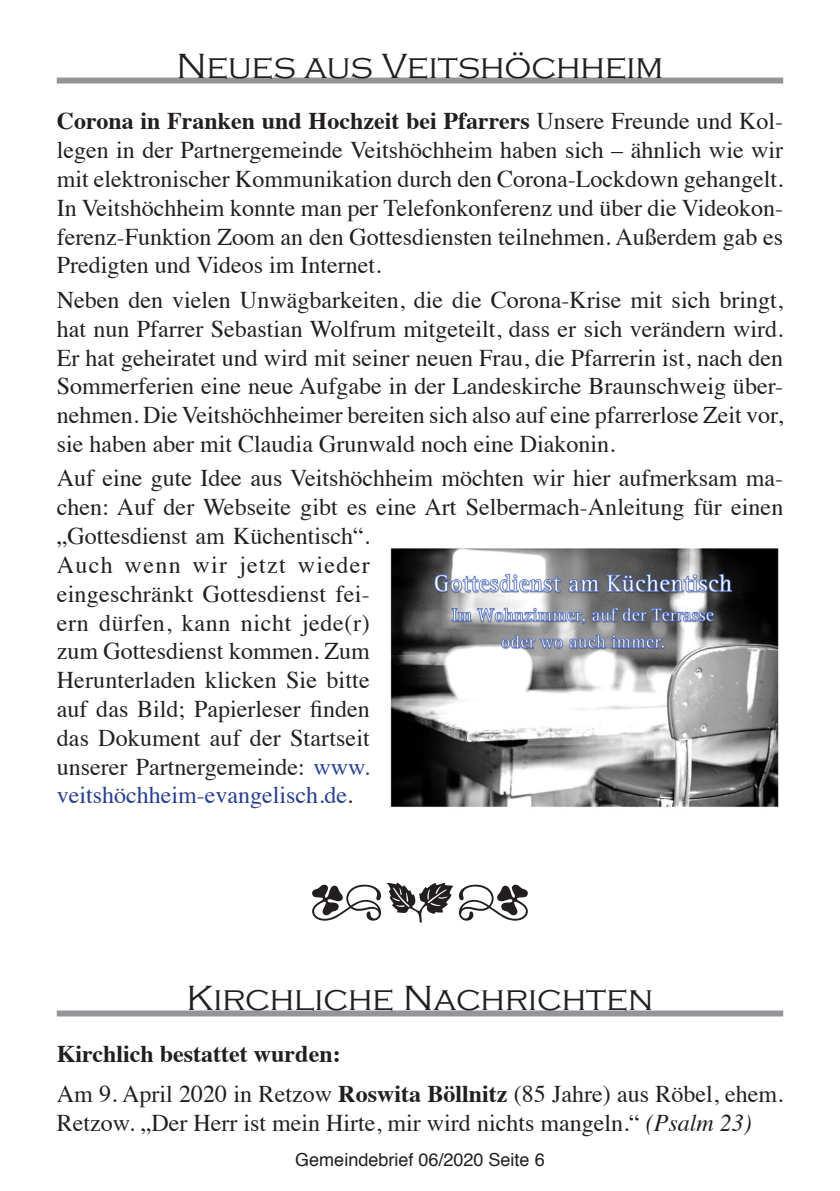
<style>
.page{position:relative;width:840px;height:1191px;background:#fff}
.page>*{position:absolute;margin:0;border:0;box-sizing:border-box;transform-origin:0 0}
.t1{font:60px "Type Embellishments One Let Plain";color:#231f20}
.Überschrift{font:300 36px "Copperplate Gothic";color:#231f20}
.Fließtext{font:24px/28.8px "Times";color:#231f20;text-align:justify}
.Fließtext-2{font:700 24px "Times";color:#231f20}
.Fließtext-3{font:18px "Helvetica";color:#231f20}
.s1{font-weight:700}
.s2{color:#253f8e}
.s3{font-style:italic}
</style>
<div class="page">
<div style="left:57px;top:78px;width:725px;height:6px;background:#939598"></div>
<img style="left:390px;top:548px;width:389px;height:259px">
<div style="left:57px;top:1010px;width:725px;height:6px;background:#939598"></div>
<p class="Überschrift" style="left:176px;top:46px;width:488px">Neues aus Veitshöchheim</p>
<p class="Fließtext" style="left:57px;top:105px;width:727px"><span class="s1">Corona in Franken und Hochzeit bei Pfarrers</span> Unsere Freunde und Kol&shy;legen in der Partnergemeinde Veitshöchheim haben sich – ähnlich wie wir mit elektronischer Kommunikation durch den Corona-Lockdown gehangelt.<br>In Veitshöchheim konnte man per Telefonkonferenz und über die Videokon&shy;ferenz-Funktion Zoom an den Gottesdiensten teilnehmen. Außerdem gab es Predigten und Videos im Internet.</p>
<p class="Fließtext" style="left:57px;top:283px;width:727px">Neben den vielen Unwägbarkeiten, die die Corona-Krise mit sich bringt, hat nun Pfarrer Sebastian Wolfrum mitgeteilt, dass er sich verändern wird.<br>Er hat geheiratet und wird mit seiner neuen Frau, die Pfarrerin ist, nach den Sommerferien eine neue Aufgabe in der Landeskirche Braunschweig über&shy;nehmen. Die Veitshöchheimer bereiten sich also auf eine pfarrerlose Zeit vor, sie haben aber mit Claudia Grunwald noch eine Diakonin.</p>
<p class="Fließtext" style="left:57px;top:462px;width:727px;text-align:left">Auf eine gute Idee aus Veitshöchheim möchten wir hier aufmerksam ma&shy;chen: Auf der Webseite gibt es eine Art Selbermach-Anleitung für einen „Gottesdienst am Küchentisch“.<br>Auch wenn wir jetzt wieder<br>eingeschränkt Gottesdienst fei-<br>ern dürfen, kann nicht jede(r)<br>zum Gottesdienst kommen. Zum<br>Herunterladen klicken Sie bitte<br>auf das Bild; Papierleser finden<br>das Dokument auf der Startseit<br>unserer Partnergemeinde: <span class="s2">www.<br>veitshöchheim-evangelisch.de</span>.</p>
<p class="t1" style="left:309px;top:878px;width:223px">qar</p>
<p class="Überschrift" style="left:186px;top:979px;width:468px">Kirchliche Nachrichten</p>
<p class="Fließtext-2" style="left:57px;top:1031px;width:285px">Kirchlich bestattet wurden:</p>
<p class="Fließtext" style="left:57px;top:1077px;width:727px">Am 9. April 2020 in Retzow <span class="s1">Roswita Böllnitz</span> (85 Jahre) aus Röbel, ehem.<br>Retzow. „Der Herr ist mein Hirte, mir wird nichts mangeln.“ <span class="s3">(Psalm 23)</span></p>
<p class="Fließtext-3" style="left:295px;top:1145px;width:251px">Gemeindebrief 06/2020 Seite 6</p>
</div>
